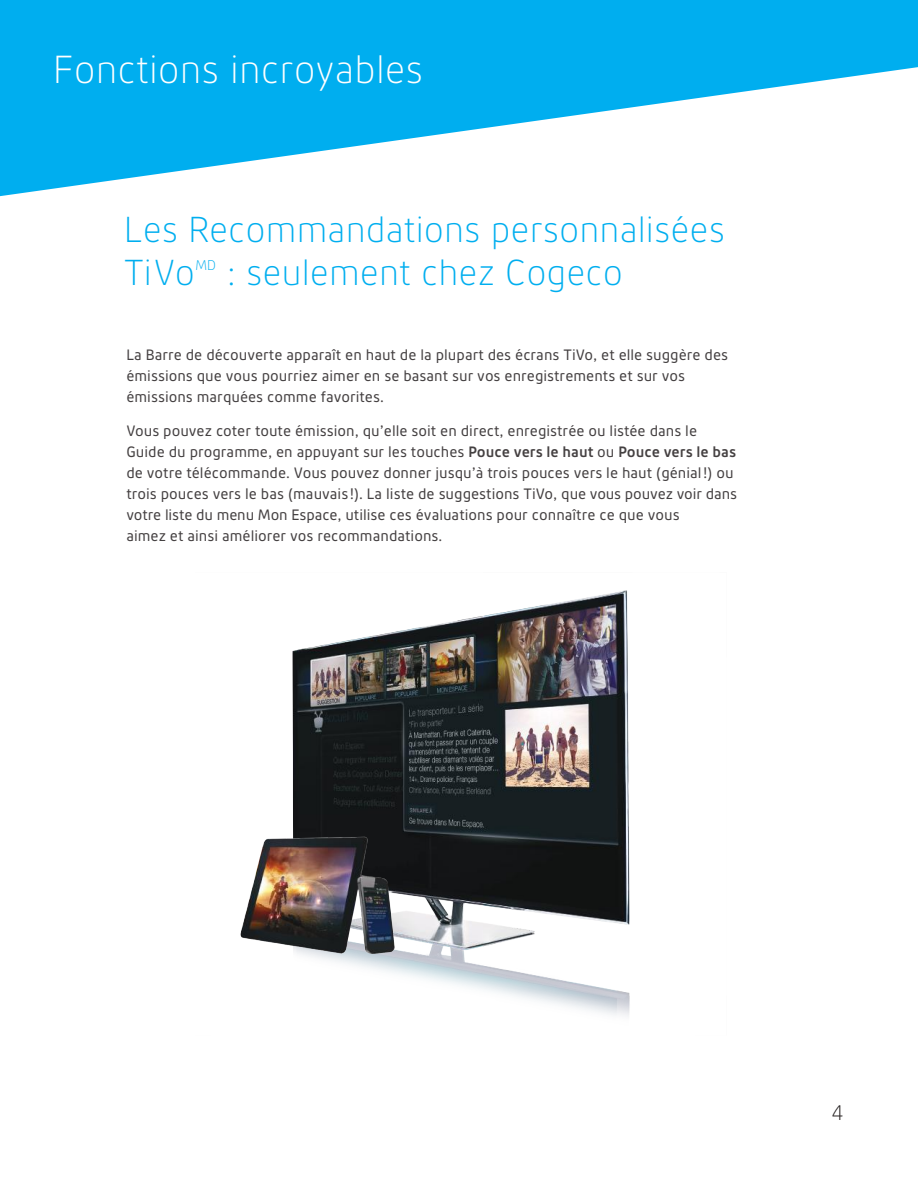
<style>
.page{position:relative;width:918px;height:1188px;background:#fff}
.page>*{position:absolute;margin:0;border:0;box-sizing:border-box;transform-origin:0 0}
.t1{font:300 39px "Cogeco Sans";color:#fff}
.t2{font:300 36px/43.2px "Cogeco Sans";color:#00aeef}
.t3{font:300 21px "Cogeco Sans";color:#241f1f}
.t4{font:15px/21px "Cogeco Sans";color:#444041}
.t5{font:300 13.95px "Cogeco Sans";color:#00aeef}
.s1{font-weight:700}
</style>
<div class="page">
<svg style="left:0;top:0;width:918px;height:196px;fill:#00aeef"></svg>
<img style="left:292px;top:590px;width:338px;height:426px">
<img style="left:240px;top:822px;width:193px;height:156px">
<h1 class="t1" style="left:53px;top:46px;width:372px">Fonctions incroyables</h1>
<h2 class="t2" style="left:124px;top:207px;width:602px">Les Recommandations personnalisées<br>TiVo</h2>
<p class="t5" style="left:196px;top:257px;width:22px">MD</p>
<h2 class="t2" style="left:227px;top:250px;width:398px">: seulement chez Cogeco</h2>
<p class="t4" style="left:126px;top:344px;width:603px">La Barre de découverte apparaît en haut de la plupart des écrans TiVo, et elle suggère des émissions que vous pourriez aimer en se basant sur vos enregistrements et sur vos émissions marquées comme favorites.</p>
<p class="t4" style="left:126px;top:420px;width:612px">Vous pouvez coter toute émission, qu’elle soit en direct, enregistrée ou listée dans le Guide du programme, en appuyant sur les touches <span class="s1">Pouce vers le haut</span> ou <span class="s1">Pouce vers le bas </span>de votre télécommande. Vous pouvez donner jusqu’à trois pouces vers le haut (génial !) ou trois pouces vers le bas (mauvais !). La liste de suggestions TiVo, que vous pouvez voir dans votre liste du menu Mon Espace, utilise ces évaluations pour connaître ce que vous<br>aimez et ainsi améliorer vos recommandations.</p>
<h3 class="t3" style="left:832px;top:1100px;width:13px">4</h3>
</div>
